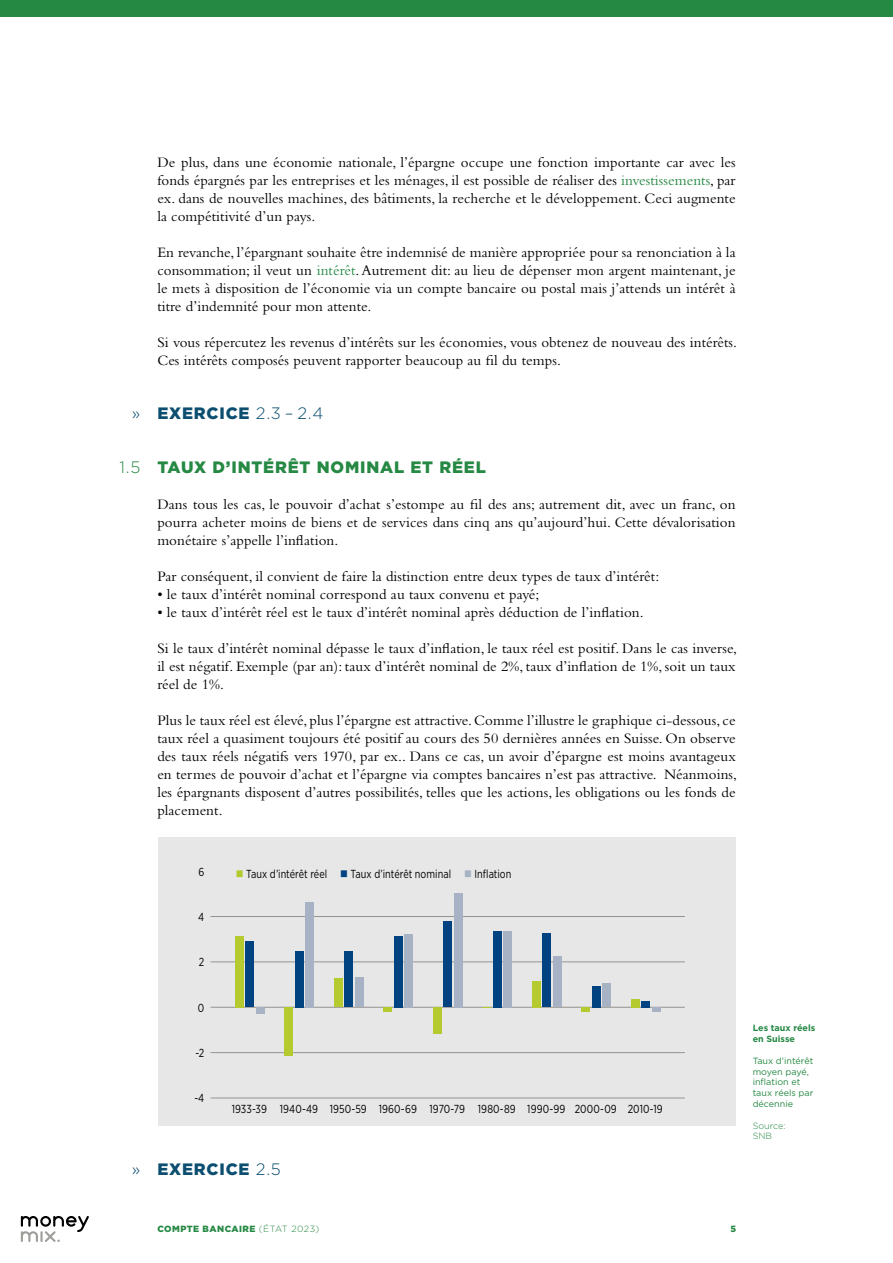
<style>
.page{position:relative;width:893px;height:1263px;background:#fff}
.page>*{position:absolute;margin:0;border:0;box-sizing:border-box;transform-origin:0 0}
.t1{font:900 16.5px "Gotham";letter-spacing:.05em;color:#0b4e70}
.t2{font:900 16.5px "Gotham";letter-spacing:.05em;color:#258843}
.t3{font:300 16.5px "Gotham";color:#258843}
.t4{font:300 16.5px "Gotham";color:#0b4e70}
.t5{font:15px/18px "Bembo Std";letter-spacing:.005em;color:#000;text-align:justify}
.t6{font:11.7px "Gotham Narrow";letter-spacing:.005em;color:#000;scale:.9 1}
.t7{font:9px/10.8px "Gotham";color:#258843}
.t8{font:900 9px "Gotham";letter-spacing:.05em;color:#258843}
.t9{font:700 9px/10.8px "Gotham";color:#258843}
.t10{font:300 9px/10.8px "Gotham";color:#258843}
.s1{color:#258843}
.s2{font-weight:300}
.s3{color:#b5ca2e}
.s4{color:#004380}
.s5{color:#a7b3c4}
</style>
<div class="page">
<div style="left:0;top:0;width:893px;height:17px;background:#258843"></div>
<svg style="left:21px;top:1216px;width:68px;height:26px"></svg>
<div style="left:158px;top:837px;width:577px;height:289px;background:#e7e7e7"></div>
<hr style="left:211px;top:1098px;width:474px;height:1px;background:#959490">
<hr style="left:211px;top:1052px;width:474px;height:1px;background:#959490">
<hr style="left:211px;top:1007px;width:474px;height:1px;background:#959490">
<hr style="left:211px;top:961px;width:474px;height:1px;background:#959490">
<hr style="left:211px;top:916px;width:474px;height:1px;background:#959490">
<div style="left:235px;top:936px;width:9px;height:71px;background:#b5ca2e"></div>
<div style="left:285px;top:1007px;width:8px;height:49px;background:#b5ca2e"></div>
<div style="left:334px;top:978px;width:9px;height:29px;background:#b5ca2e"></div>
<svg style="left:384px;top:1007px;width:8px;height:4px"></svg>
<div style="left:433px;top:1007px;width:8px;height:27px;background:#b5ca2e"></div>
<div style="left:532px;top:981px;width:8px;height:26px;background:#b5ca2e"></div>
<svg style="left:582px;top:1007px;width:8px;height:4px"></svg>
<div style="left:631px;top:999px;width:8px;height:8px;background:#b5ca2e"></div>
<div style="left:246px;top:942px;width:8px;height:65px;background:#004380"></div>
<div style="left:295px;top:951px;width:8px;height:56px;background:#004380"></div>
<div style="left:345px;top:951px;width:8px;height:56px;background:#004380"></div>
<div style="left:394px;top:936px;width:8px;height:71px;background:#004380"></div>
<div style="left:444px;top:921px;width:8px;height:86px;background:#004380"></div>
<div style="left:493px;top:931px;width:8px;height:76px;background:#004380"></div>
<div style="left:543px;top:933px;width:8px;height:74px;background:#004380"></div>
<div style="left:592px;top:986px;width:8px;height:21px;background:#004380"></div>
<div style="left:642px;top:1001px;width:8px;height:6px;background:#004380"></div>
<div style="left:256px;top:1007px;width:8px;height:6px;background:#a7b3c4"></div>
<div style="left:305px;top:902px;width:9px;height:105px;background:#a7b3c4"></div>
<div style="left:355px;top:977px;width:8px;height:30px;background:#a7b3c4"></div>
<div style="left:404px;top:934px;width:9px;height:73px;background:#a7b3c4"></div>
<div style="left:454px;top:893px;width:8px;height:114px;background:#a7b3c4"></div>
<div style="left:503px;top:931px;width:9px;height:76px;background:#a7b3c4"></div>
<div style="left:553px;top:956px;width:8px;height:51px;background:#a7b3c4"></div>
<div style="left:602px;top:983px;width:9px;height:24px;background:#a7b3c4"></div>
<svg style="left:652px;top:1007px;width:8px;height:4px"></svg>
<p class="t4" style="left:132px;top:403px;width:10px">»</p>
<p class="t3" style="left:119px;top:457px;width:22px">1.5</p>
<p class="t5" style="left:157px;top:153px;width:580px">De plus, dans une économie nationale, l’épargne occupe une fonction importante car avec les fonds épargnés par les entreprises et les ménages, il est possible de réaliser des <span class="s1">investissements</span>, par ex. dans de nouvelles machines, des bâtiments, la recherche et le développement. Ceci augmente la compétitivité d’un pays.</p>
<p class="t5" style="left:157px;top:243px;width:580px">En revanche, l’épargnant souhaite être indemnisé de manière appropriée pour sa renonciation à la consommation; il veut un <span class="s1">intérêt</span>. Autrement dit: au lieu de dépenser mon argent maintenant, je le mets à disposition de l’économie via un compte bancaire ou postal mais j’attends un intérêt à titre d’indemnité pour mon attente.</p>
<p class="t5" style="left:157px;top:333px;width:581px">Si vous répercutez les revenus d’intérêts sur les économies, vous obtenez de nouveau des intérêts.<br>Ces intérêts composés peuvent rapporter beaucoup au fil du temps.</p>
<p class="t1" style="left:157px;top:402px;width:168px">EXERCICE <span class="s2">2.3 – 2.4</span></p>
<p class="t2" style="left:157px;top:456px;width:330px">TAUX D’INTÉRÊT NOMINAL ET RÉEL</p>
<p class="t5" style="left:157px;top:495px;width:580px">Dans tous les cas, le pouvoir d’achat s’estompe au fil des ans; autrement dit, avec un franc, on pourra acheter moins de biens et de services dans cinq ans qu’aujourd’hui. Cette dévalorisation monétaire s’appelle l’inflation.</p>
<p class="t5" style="left:157px;top:567px;width:503px">Par conséquent, il convient de faire la distinction entre deux types de taux d’intérêt:</p>
<p class="t5" style="left:157px;top:585px;width:384px">• le taux d’intérêt nominal correspond au taux convenu et payé;</p>
<p class="t5" style="left:157px;top:603px;width:488px">• le taux d’intérêt réel est le taux d’intérêt nominal après déduction de l’inflation.</p>
<p class="t5" style="left:157px;top:639px;width:581px">Si le taux d’intérêt nominal dépasse le taux d’inflation, le taux réel est positif. Dans le cas inverse, il est négatif. Exemple (par an): taux d’intérêt nominal de 2%, taux d’inflation de 1%, soit un taux réel de 1%.</p>
<p class="t5" style="left:157px;top:711px;width:581px">Plus le taux réel est élevé, plus l’épargne est attractive. Comme l’illustre le graphique ci-dessous, ce taux réel a quasiment toujours été positif au cours des 50 dernières années en Suisse. On observe des taux réels négatifs vers 1970, par ex.. Dans ce cas, un avoir d’épargne est moins avantageux en termes de pouvoir d’achat et l’épargne via comptes bancaires n’est pas attractive. Néanmoins, les épargnants disposent d’autres possibilités, telles que les actions, les obligations ou les fonds de placement.</p>
<p class="t6" style="left:198px;top:864px;width:8px">6</p>
<p class="t6" style="left:236px;top:866px;width:308px"><span class="s3">■</span> Taux d’intérêt réel <span class="s4">■</span> Taux d’intérêt nominal <span class="s5">■</span> Inflation</p>
<p class="t6" style="left:198px;top:909px;width:8px">4</p>
<p class="t6" style="left:199px;top:955px;width:8px">2</p>
<p class="t6" style="left:198px;top:1000px;width:9px">0</p>
<p class="t6" style="left:195px;top:1046px;width:11px">-2</p>
<p class="t6" style="left:194px;top:1091px;width:13px">-4</p>
<p class="t6" style="left:232px;top:1102px;width:481px">1933-39 1940-49 1950-59 1960-69 1970-79 1980-89 1990-99 2000-09 2010-19</p>
<p class="t4" style="left:132px;top:1159px;width:10px">»</p>
<p class="t1" style="left:157px;top:1158px;width:125px">EXERCICE <span class="s2">2.5</span></p>
<p class="t9" style="left:753px;top:1023px;width:64px">Les taux réels en Suisse</p>
<p class="t7" style="left:753px;top:1055px;width:62px">Taux d’intérêt moyen payé, inflation et taux réels par décennie</p>
<p class="t10" style="left:753px;top:1120px;width:34px">Source:<br>SNB</p>
<p class="t8" style="left:157px;top:1223px;width:164px">COMPTE BANCAIRE <span class="s2">(ÉTAT 2023)</span></p>
<p class="t8" style="left:731px;top:1223px;width:7px">5</p>
</div>
